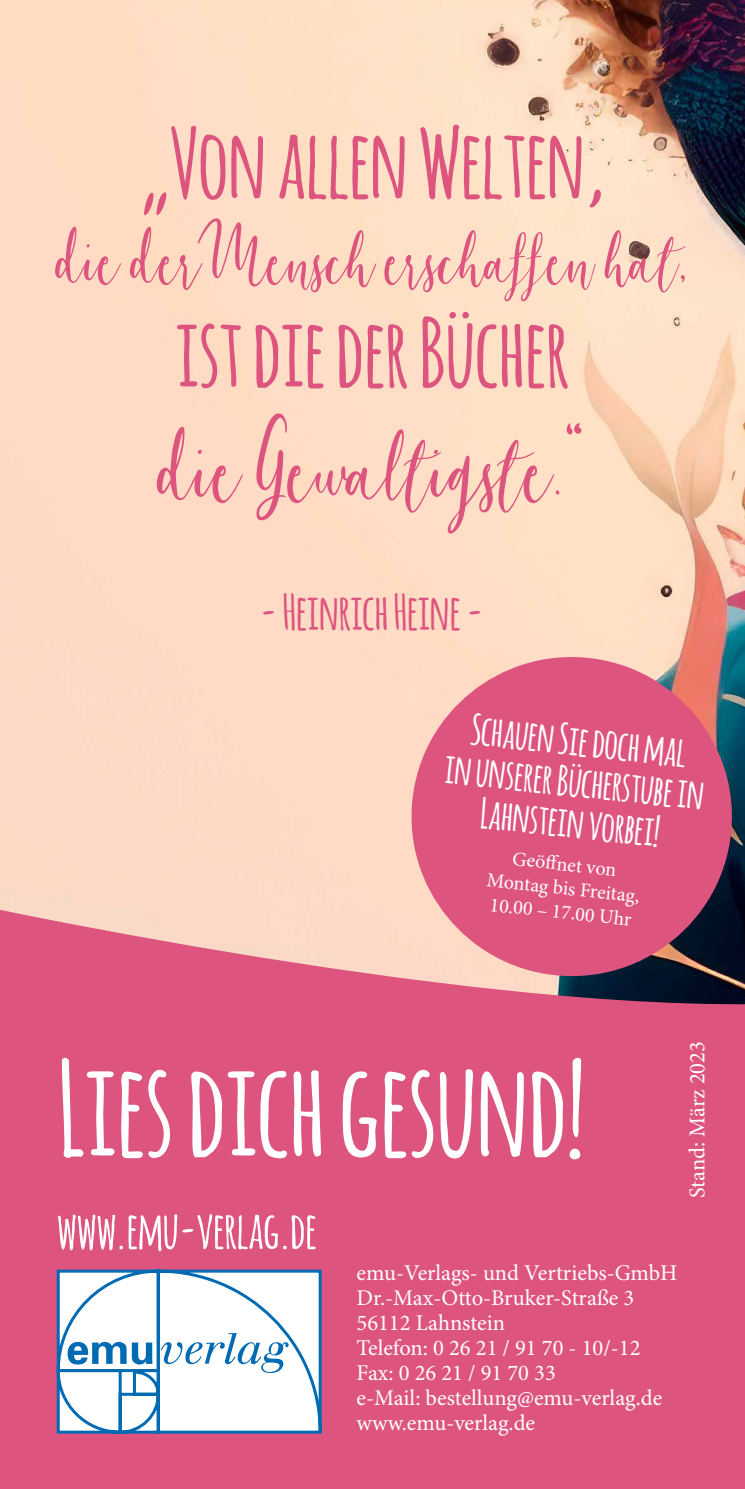
<style>
.page{position:relative;width:745px;height:1489px;background:#fff}
.page>*{position:absolute;margin:0;border:0;box-sizing:border-box;transform-origin:0 0}
.t1{font:700 128.5px "Amatic";color:#fff}
.t2{font:95px "Bouncy Castle Regular";color:#dd547f}
.t3{font:700 94.5px "Amatic";color:#dd547f}
.t4{font:72.75px "Bouncy Castle Regular";color:#dd547f}
.t5{font:700 50.5px "Amatic";color:#fff}
.t6{font:700 48.75px "Amatic";color:#dd547f}
.t7{font:700 41px/41px "Amatic";color:#fff;text-align:center}
.t8{font:22.5px/25px "Minion Pro";color:#fff}
.t9{font:20px/24px "Minion Pro";color:#fff;text-align:center}
</style>
<div class="page">
<img style="left:0;top:0;width:744px;height:891px">
<svg style="left:0;top:891px;width:744px;height:597px;background:#dc5b82"></svg>
<svg style="left:403px;top:648px;width:336px;height:336px;background:#d96d88"></svg>
<svg style="left:55px;top:1267px;width:268px;height:167px"></svg>
<svg style="left:160px;top:1332px;width:128px;height:40px"></svg>
<svg style="left:68px;top:1341px;width:84px;height:23px"></svg>
<h3 class="t3" style="left:139px;top:96px;width:467px">„Von allen Welten,</h3>
<h3 class="t4" style="left:57px;top:206px;width:632px">die der Mensch erschaffen hat,</h3>
<h3 class="t3" style="left:176px;top:285px;width:394px">ist die der Bücher</h3>
<h2 class="t2" style="left:159px;top:400px;width:429px">die Gewaltigste.“</h2>
<h3 class="t6" style="left:260px;top:577px;width:225px">- Heinrich Heine -</h3>
<h3 class="t7" style="left:451px;top:705px;width:261px;rotate:6deg">Schauen Sie doch mal<br>in unserer Bücherstube in<br>Lahnstein vorbei!</h3>
<p class="t9" style="left:490px;top:845px;width:155px;rotate:6deg">Geöff net von<br>Montag bis Freitag,<br>10.00 – 17.00 Uhr</p>
<h1 class="t1" style="left:58px;top:1017px;width:528px">Lies dich gesund!</h1>
<h3 class="t5" style="left:57px;top:1193px;width:261px">www.emu-verlag.de</h3>
<p class="t8" style="left:356px;top:1261px;width:322px">emu-Verlags- und Vertriebs-GmbH<br>Dr.-Max-Otto-Bruker-Straße 3<br>56112 Lahnstein<br>Telefon: 0 26 21 / 91 70 - 10/-12<br>Fax: 0 26 21 / 91 70 33<br>e-Mail: bestellung@emu-verlag.de www.emu-verlag.de</p>
<p class="t8" style="left:685px;top:1197px;width:158px;rotate:-90deg">Stand: März 2023</p>
</div>
